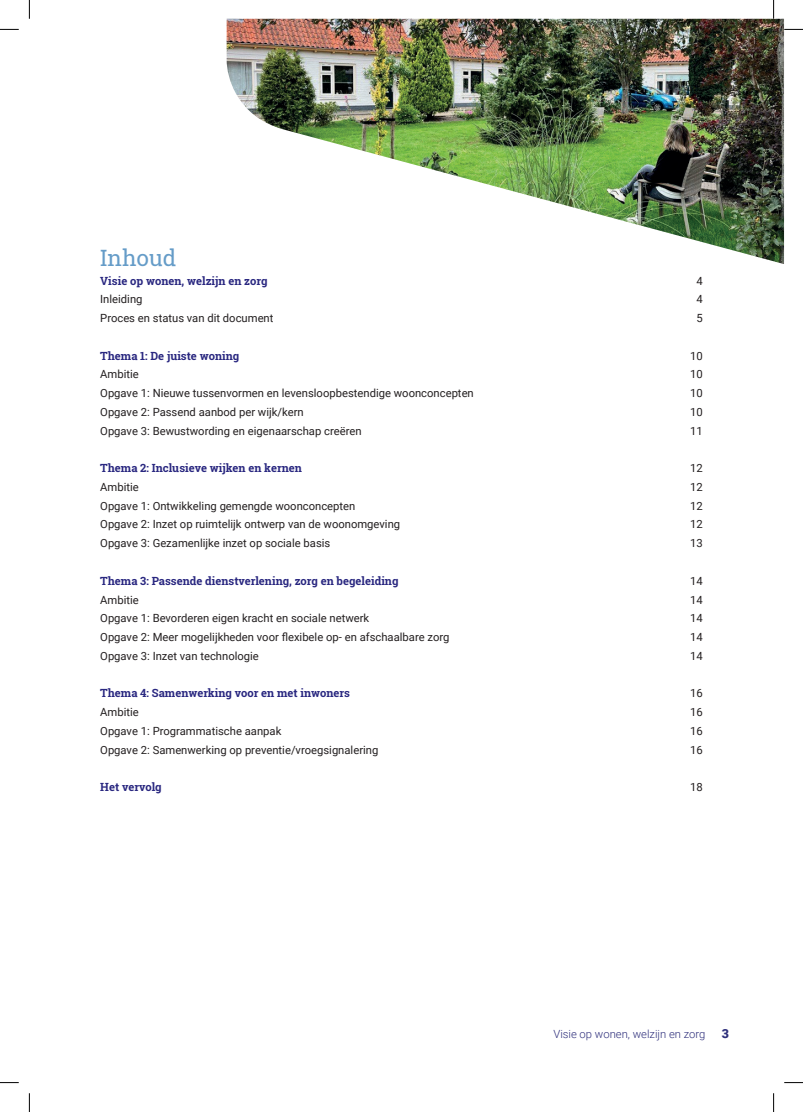
<style>
.page{position:relative;width:803px;height:1112px;background:#fff}
.page>*{position:absolute;margin:0;border:0;box-sizing:border-box;transform-origin:0 0}
.t1{font:22.5px "Roboto Slab";color:#659cc8}
.t2{font:900 12.5px "Roboto";color:#2e2f7b}
.t3{font:11.25px "Roboto";color:#231f20}
.t4{font:700 11.25px "Roboto Slab";color:#292780}
.t5{font:300 11.25px "Roboto";color:#2e2f7b}
</style>
<div class="page">
<img style="left:227px;top:19px;width:557px;height:245px">
<svg style="left:0;top:29px;width:19px;height:1px"></svg>
<svg style="left:784px;top:29px;width:19px;height:1px"></svg>
<svg style="left:0;top:1082px;width:19px;height:1px"></svg>
<svg style="left:784px;top:1082px;width:19px;height:1px"></svg>
<svg style="left:29px;top:0;width:1px;height:19px"></svg>
<svg style="left:29px;top:1093px;width:1px;height:18px"></svg>
<svg style="left:773px;top:0;width:1px;height:19px"></svg>
<svg style="left:773px;top:1093px;width:1px;height:18px"></svg>
<h1 class="t1" style="left:100px;top:242px;width:77px">Inhoud</h1>
<p class="t4" style="left:100px;top:273px;width:169px">Visie op wonen, welzijn en zorg</p>
<p class="t3" style="left:696px;top:272px;width:8px">4</p>
<p class="t3" style="left:100px;top:291px;width:44px">Inleiding</p>
<p class="t3" style="left:696px;top:291px;width:8px">4</p>
<p class="t3" style="left:100px;top:310px;width:175px">Proces en status van dit document</p>
<p class="t3" style="left:696px;top:310px;width:8px">5</p>
<p class="t4" style="left:100px;top:348px;width:141px">Thema 1: De juiste woning</p>
<p class="t3" style="left:690px;top:347px;width:14px">10</p>
<p class="t3" style="left:100px;top:366px;width:40px">Ambitie</p>
<p class="t3" style="left:690px;top:366px;width:14px">10</p>
<p class="t3" style="left:100px;top:385px;width:375px">Opgave 1: Nieuwe tussenvormen en levensloopbestendige woonconcepten</p>
<p class="t3" style="left:690px;top:385px;width:14px">10</p>
<p class="t3" style="left:100px;top:404px;width:205px">Opgave 2: Passend aanbod per wijk/kern</p>
<p class="t3" style="left:690px;top:404px;width:14px">10</p>
<p class="t3" style="left:100px;top:422px;width:263px">Opgave 3: Bewustwording en eigenaarschap creëren</p>
<p class="t3" style="left:690px;top:422px;width:14px">11</p>
<p class="t4" style="left:100px;top:460px;width:203px">Thema 2: Inclusieve wijken en kernen</p>
<p class="t3" style="left:690px;top:460px;width:14px">12</p>
<p class="t3" style="left:100px;top:479px;width:40px">Ambitie</p>
<p class="t3" style="left:690px;top:479px;width:14px">12</p>
<p class="t3" style="left:100px;top:497px;width:257px">Opgave 1: Ontwikkeling gemengde woonconcepten</p>
<p class="t3" style="left:690px;top:497px;width:14px">12</p>
<p class="t3" style="left:100px;top:516px;width:301px">Opgave 2: Inzet op ruimtelijk ontwerp van de woonomgeving</p>
<p class="t3" style="left:690px;top:516px;width:14px">12</p>
<p class="t3" style="left:100px;top:535px;width:232px">Opgave 3: Gezamenlijke inzet op sociale basis</p>
<p class="t3" style="left:690px;top:535px;width:14px">13</p>
<p class="t4" style="left:100px;top:573px;width:300px">Thema 3: Passende dienstverlening, zorg en begeleiding</p>
<p class="t3" style="left:690px;top:572px;width:14px">14</p>
<p class="t3" style="left:100px;top:591px;width:40px">Ambitie</p>
<p class="t3" style="left:690px;top:591px;width:14px">14</p>
<p class="t3" style="left:100px;top:610px;width:271px">Opgave 1: Bevorderen eigen kracht en sociale netwerk</p>
<p class="t3" style="left:690px;top:610px;width:14px">14</p>
<p class="t3" style="left:100px;top:629px;width:351px">Opgave 2: Meer mogelijkheden voor flexibele op- en afschaalbare zorg</p>
<p class="t3" style="left:690px;top:629px;width:14px">14</p>
<p class="t3" style="left:100px;top:647px;width:160px">Opgave 3: Inzet van technologie</p>
<p class="t3" style="left:690px;top:647px;width:14px">14</p>
<p class="t4" style="left:100px;top:685px;width:251px">Thema 4: Samenwerking voor en met inwoners</p>
<p class="t3" style="left:690px;top:685px;width:14px">16</p>
<p class="t3" style="left:100px;top:704px;width:40px">Ambitie</p>
<p class="t3" style="left:690px;top:704px;width:14px">16</p>
<p class="t3" style="left:100px;top:722px;width:183px">Opgave 1: Programmatische aanpak</p>
<p class="t3" style="left:690px;top:722px;width:14px">16</p>
<p class="t3" style="left:100px;top:741px;width:280px">Opgave 2: Samenwerking op preventie/vroegsignalering</p>
<p class="t3" style="left:690px;top:741px;width:14px">16</p>
<p class="t4" style="left:100px;top:779px;width:63px">Het vervolg</p>
<p class="t3" style="left:690px;top:779px;width:14px">18</p>
<p class="t5" style="left:553px;top:1026px;width:154px">Visie op wonen, welzijn en zorg</p>
<p class="t2" style="left:722px;top:1024px;width:9px">3</p>
</div>
